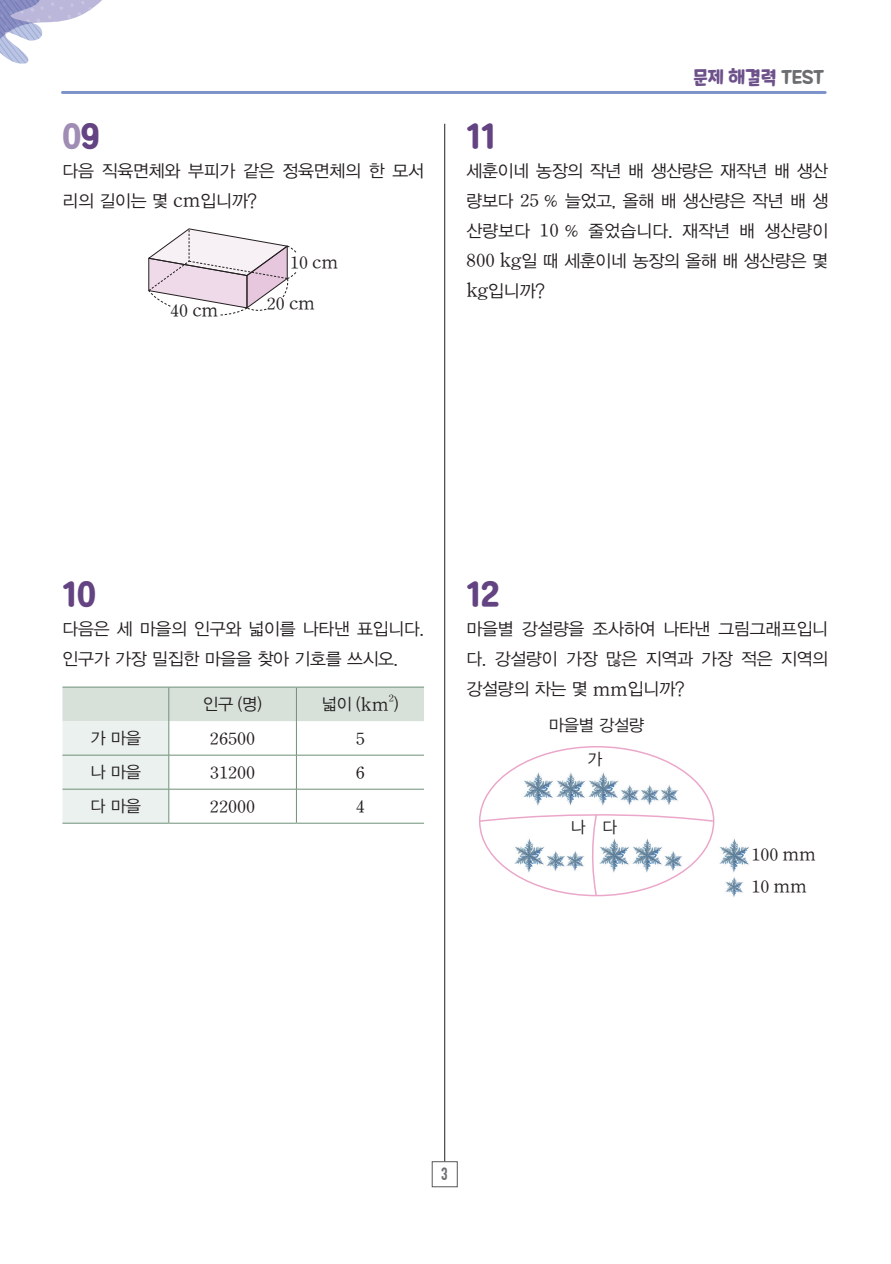
<style>
.page{position:relative;width:891px;height:1264px;background:#fff}
.page>*{position:absolute;margin:0;border:0;box-sizing:border-box;transform-origin:0 0}
.t1{font:43.2px "Korean ERWJ B";color:#644382}
.t2{font:43.2px "Korean ERWJ B";color:#9f8db5}
.t3{font:700 19.05px "Maplestory";color:#6d518b;scale:.94 1}
.t4{font:18.15px "B Tsusich bunsun Regular";color:#231f20}
.t5{font:18px/31.2px "B Tsusich bunsun Regular";color:#231f20}
.t6{font:700 17.55px "DIN Condensed";color:#6c6d70}
.t7{font:17.25px/30px "YDVYGO12";letter-spacing:-.015em;color:#231f20}
.t8{font:16.5px "YDVYGO12";letter-spacing:-.015em;color:#231f20}
.t9{font:16.5px "YDVYGO Std 12";color:#231f20}
.s1{color:#644382}
.s2{font-family:"B Tsusich bunsun Regular";font-size:18.9px}
.s3{color:#6c6d70}
.s4{font-family:"B Tsusich bunsun Regular"}
.s5{font-family:"B Tsusich bunsun Regular";font-size:18.15px}
</style>
<div class="page">
<hr style="left:444px;top:124px;width:1px;height:1037px;background:#231f20">
<div style="left:432px;top:1161px;width:25px;height:26px;border:1px solid #57585a"></div>
<hr style="left:62px;top:91px;width:763px;height:3px;background:#7d94cb">
<svg style="left:148px;top:228px;width:149px;height:87px"></svg>
<svg style="left:62px;top:687px;width:362px;height:136px"></svg>
<hr style="left:62px;top:686px;width:107px;height:1px;background:#6e9079">
<hr style="left:169px;top:686px;width:127px;height:1px;background:#6e9079">
<hr style="left:296px;top:686px;width:128px;height:1px;background:#6e9079">
<hr style="left:62px;top:823px;width:107px;height:1px;background:#6e9079">
<hr style="left:169px;top:823px;width:127px;height:1px;background:#6e9079">
<hr style="left:296px;top:823px;width:128px;height:1px;background:#6e9079">
<hr style="left:168px;top:687px;width:1px;height:34px;background:#6e9079">
<hr style="left:296px;top:687px;width:1px;height:34px;background:#6e9079">
<hr style="left:168px;top:721px;width:1px;height:34px;background:#6e9079">
<hr style="left:296px;top:721px;width:1px;height:34px;background:#6e9079">
<hr style="left:62px;top:755px;width:107px;height:1px;background:#6e9079">
<hr style="left:169px;top:755px;width:127px;height:1px;background:#6e9079">
<hr style="left:168px;top:755px;width:1px;height:34px;background:#6e9079">
<hr style="left:296px;top:755px;width:128px;height:1px;background:#6e9079">
<hr style="left:296px;top:755px;width:1px;height:34px;background:#6e9079">
<hr style="left:62px;top:789px;width:107px;height:1px;background:#6e9079">
<hr style="left:169px;top:789px;width:127px;height:1px;background:#6e9079">
<hr style="left:168px;top:789px;width:1px;height:34px;background:#6e9079">
<hr style="left:296px;top:789px;width:128px;height:1px;background:#6e9079">
<hr style="left:296px;top:789px;width:1px;height:34px;background:#6e9079">
<img style="left:719px;top:838px;width:30px;height:34px">
<img style="left:725px;top:877px;width:18px;height:20px">
<svg style="left:479px;top:807px;width:236px;height:90px"></svg>
<img style="left:523px;top:772px;width:95px;height:34px">
<img style="left:620px;top:785px;width:58px;height:20px">
<svg style="left:0;top:0;width:102px;height:64px"></svg>
<h1 class="t2" style="left:62px;top:114px;width:38px">0<span class="s1">9</span></h1>
<p class="t7" style="left:62px;top:156px;width:363px">다음 직육면체와 부피가 같은 정육면체의 한 모서 리의 길이는 몇 <span class="s2">cm</span>입니까?</p>
<p class="t5" style="left:170px;top:295px;width:50px">40 cm</p>
<p class="t5" style="left:290px;top:247px;width:50px">10 cm</p>
<p class="t5" style="left:267px;top:288px;width:50px">20 cm</p>
<h1 class="t1" style="left:466px;top:114px;width:31px">11</h1>
<p class="t3" style="left:693px;top:66px;width:141px">문제 해결력 <span class="s3">TEST</span></p>
<p class="t7" style="left:466px;top:156px;width:363px;text-align:justify">세훈이네 농장의 작년 배 생산량은 재작년 배 생산 량보다 <span class="s2">25</span> <span class="s4">%</span> 늘었고, 올해 배 생산량은 작년 배 생 산량보다 <span class="s2">10</span> <span class="s4">%</span> 줄었습니다. 재작년 배 생산량이 <span class="s2">800 kg</span>일 때 세훈이네 농장의 올해 배 생산량은 몇 <span class="s2">kg</span>입니까?</p>
<h1 class="t1" style="left:62px;top:572px;width:35px">10</h1>
<p class="t7" style="left:62px;top:614px;width:363px">다음은 세 마을의 인구와 넓이를 나타낸 표입니다. 인구가 가장 밀집한 마을을 찾아 기호를 쓰시오.</p>
<p class="t8" style="left:203px;top:694px;width:60px">인구 (명)</p>
<p class="t8" style="left:322px;top:694px;width:78px">넓이 (<span class="s5">km^2</span>)</p>
<p class="t8" style="left:90px;top:728px;width:52px">가 마을</p>
<p class="t4" style="left:210px;top:728px;width:47px">26500</p>
<p class="t4" style="left:356px;top:728px;width:11px">5</p>
<p class="t8" style="left:90px;top:762px;width:52px">나 마을</p>
<p class="t4" style="left:210px;top:762px;width:47px">31200</p>
<p class="t4" style="left:356px;top:762px;width:11px">6</p>
<p class="t8" style="left:90px;top:796px;width:52px">다 마을</p>
<p class="t4" style="left:210px;top:796px;width:47px">22000</p>
<p class="t4" style="left:356px;top:796px;width:11px">4</p>
<h1 class="t1" style="left:466px;top:572px;width:34px">12</h1>
<p class="t7" style="left:466px;top:614px;width:363px;text-align:justify">마을별 강설량을 조사하여 나타낸 그림그래프입니 다. 강설량이 가장 많은 지역과 가장 적은 지역의 강설량의 차는 몇 <span class="s2">mm</span>입니까?</p>
<p class="t8" style="left:549px;top:715px;width:97px">마을별 강설량</p>
<p class="t9" style="left:587px;top:750px;width:16px">가</p>
<p class="t9" style="left:571px;top:819px;width:48px">나 다</p>
<p class="t5" style="left:751px;top:839px;width:66px">100`mm<br>10`mm</p>
<p class="t6" style="left:441px;top:1164px;width:8px">3</p>
</div>
